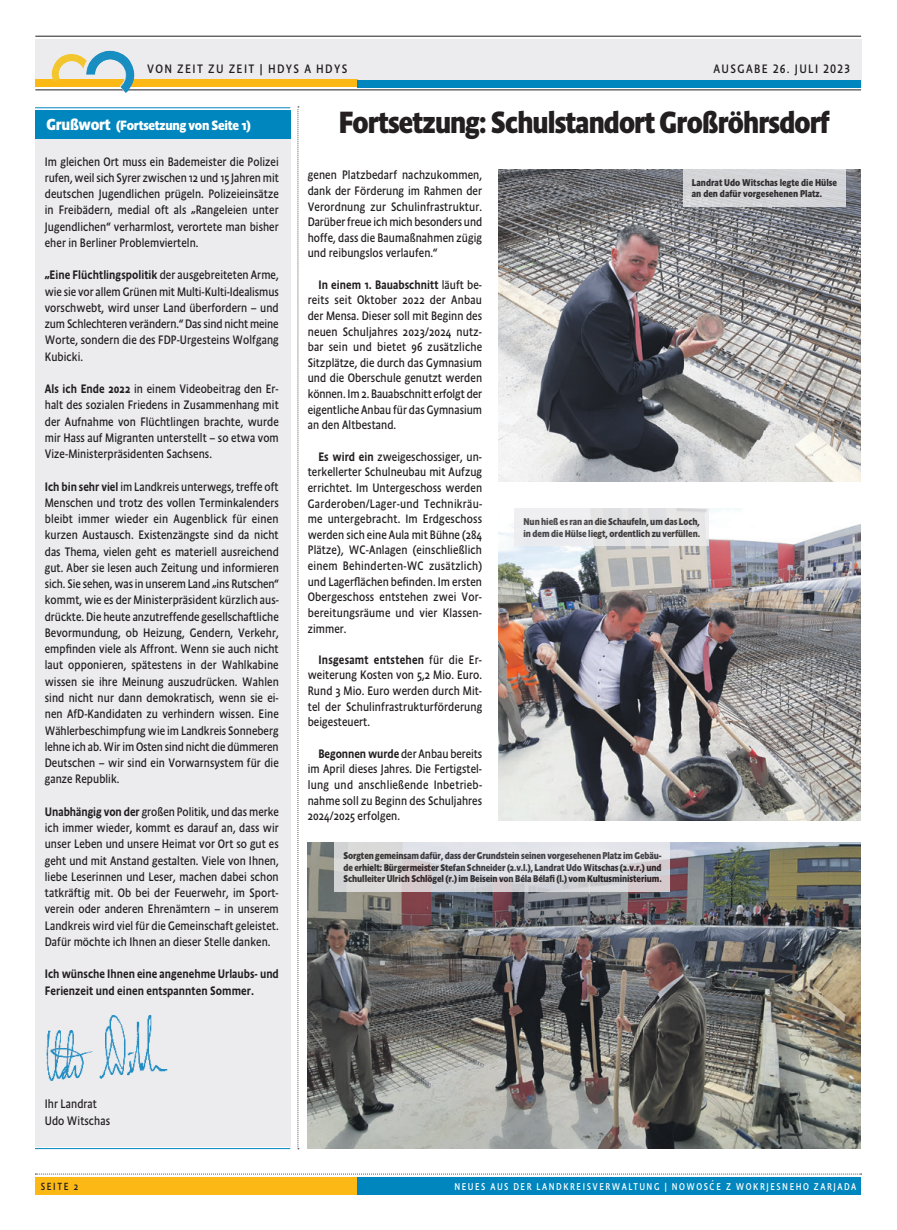
<style>
.page{position:relative;width:897px;height:1230px;background:#fff}
.page>*{position:absolute;margin:0;border:0;box-sizing:border-box;transform-origin:0 0}
.t1{font:700 31.25px "Absara Sans Head OT";letter-spacing:-.03em;color:#231f20;scale:.96 1}
.t2{font:700 13.75px "Absara Sans Head OT";letter-spacing:-.02em;color:#fff}
.t3{font:12.5px/16.2px "Absara Sans Head OT";letter-spacing:.005em;color:#231f20;text-align:justify;scale:.95 1}
.t4{font:500 12.5px/16.2px "Absara Sans Head OT";color:#231f20;scale:.95 1}
.t5{font:12.5px "Absara Sans Head OT";letter-spacing:.11em;color:#231f20}
.t6{font:10.62px "Absara Sans Head OT";letter-spacing:.16em;color:#231f20;scale:.95 1}
.t7{font:700 10px/11.2px "Absara Sans Head OT";letter-spacing:-.005em;color:#231f20;scale:.95 1}
.t8{font:10px "Absara Sans Head OT";letter-spacing:.16em;color:#fff;scale:.95 1}
.s1{font-size:16.25px}
.s2{font-weight:500}
</style>
<div class="page">
<div style="left:35px;top:1177px;width:322px;height:17px;background:#fcb814"></div>
<div style="left:357px;top:1177px;width:504px;height:18px;background:#0086be"></div>
<svg style="left:35px;top:1173px;width:826px;height:1px"></svg>
<div style="left:35px;top:39px;width:826px;height:48px;background:#ececee"></div>
<div style="left:35px;top:80px;width:322px;height:7px;background:#fcb814"></div>
<div style="left:357px;top:80px;width:504px;height:7px;background:#0086be"></div>
<hr style="left:35px;top:90px;width:826px;height:1px;background:#231f20">
<hr style="left:35px;top:36px;width:826px;height:1px;background:#231f20">
<img style="left:51px;top:51px;width:85px;height:42px">
<svg style="left:297px;top:107px;width:2px;height:1042px"></svg>
<hr style="left:35px;top:1148px;width:255px;height:1px;background:#0086be">
<div style="left:35px;top:133px;width:255px;height:1013px;background:#ececee"></div>
<div style="left:35px;top:110px;width:255px;height:28px;background:#0086be"></div>
<hr style="left:35px;top:107px;width:255px;height:1px;background:#0086be">
<img style="left:46px;top:1015px;width:122px;height:66px">
<img style="left:499px;top:169px;width:361px;height:312px">
<img style="left:499px;top:508px;width:361px;height:312px">
<img style="left:308px;top:843px;width:552px;height:305px">
<div style="left:683px;top:169px;width:162px;height:37px;background:#d4d4d8"></div>
<div style="left:514px;top:508px;width:195px;height:37px;background:#e8e7e7"></div>
<svg style="left:334px;top:842px;width:336px;height:50px;background:#dadadd"></svg>
<p class="t5" style="left:147px;top:61px;width:202px">VON ZEIT ZU ZEIT | HDYS A HDYS</p>
<p class="t5" style="left:713px;top:61px;width:138px">AUSGABE 26. JULI 2023</p>
<p class="t2" style="left:47px;top:117px;width:206px"><span class="s1">Grußwort</span> (Fortsetzung von Seite 1)</p>
<p class="t3" style="left:45px;top:153px;width:248px">Im gleichen Ort muss ein Bademeister die Polizei rufen, weil sich Syrer zwischen 12 und 15 Jahren mit deutschen Jugendlichen prügeln. Polizeieinsätze in Freibädern, medial oft als „Rangeleien unter Jugendlichen“ verharmlost, verortete man bisher eher in Berliner Problemvierteln.</p>
<p class="t3" style="left:45px;top:267px;width:248px"><span class="s2">„Eine Flüchtlingspolitik</span> der ausgebreiteten Arme, wie sie vor allem Grünen mit Multi-Kulti-Idealismus vorschwebt, wird unser Land überfordern – und zum Schlechteren verändern.“ Das sind nicht meine Worte, sondern die des FDP-Urgesteins Wolfgang Kubicki.</p>
<p class="t3" style="left:45px;top:381px;width:248px"><span class="s2">Als ich Ende 2022</span> in einem Videobeitrag den Er&shy;halt des sozialen Friedens in Zusammenhang mit der Aufnahme von Flüchtlingen brachte, wurde mir Hass auf Migranten unterstellt – so etwa vom Vize-Ministerpräsidenten Sachsens.</p>
<p class="t3" style="left:45px;top:478px;width:248px"><span class="s2">Ich bin sehr viel</span> im Landkreis unterwegs, treffe oft Menschen und trotz des vollen Terminkalenders bleibt immer wieder ein Augenblick für einen kurzen Austausch. Existenzängste sind da nicht das Thema, vielen geht es materiell ausreichend gut. Aber sie lesen auch Zeitung und informieren sich. Sie sehen, was in unserem Land „ins Rutschen“ kommt, wie es der Ministerpräsident kürzlich aus&shy;drückte. Die heute anzutreffende gesellschaftliche Bevormundung, ob Heizung, Gendern, Verkehr, empfinden viele als Affront. Wenn sie auch nicht laut opponieren, spätestens in der Wahlkabine wissen sie ihre Meinung auszudrücken. Wahlen sind nicht nur dann demokratisch, wenn sie ei&shy;nen AfD-Kandidaten zu verhindern wissen. Eine Wählerbeschimpfung wie im Landkreis Sonneberg lehne ich ab. Wir im Osten sind nicht die dümmeren Deutschen – wir sind ein Vorwarnsystem für die ganze Republik.</p>
<p class="t3" style="left:45px;top:803px;width:248px"><span class="s2">Unabhängig von der</span> großen Politik, und das merke ich immer wieder, kommt es darauf an, dass wir unser Leben und unsere Heimat vor Ort so gut es geht und mit Anstand gestalten. Viele von Ihnen, liebe Leserinnen und Leser, machen dabei schon tatkräftig mit. Ob bei der Feuerwehr, im Sport&shy;verein oder anderen Ehrenämtern – in unserem Landkreis wird viel für die Gemeinschaft geleistet.<br>Dafür möchte ich Ihnen an dieser Stelle danken.</p>
<p class="t4" style="left:45px;top:966px;width:248px">Ich wünsche Ihnen eine angenehme Urlaubs- und<br>Ferienzeit und einen entspannten Sommer.</p>
<h1 class="t1" style="left:339px;top:103px;width:513px">Fortsetzung: Schulstandort Großröhrsdorf</h1>
<p class="t3" style="left:308px;top:167px;width:185px;line-height:15.6px">genen Platzbedarf nachzukommen, dank der Förderung im Rahmen der Verordnung zur Schulinfrastruktur.<br>Darüber freue ich mich besonders und hoffe, dass die Baumaßnahmen zügig und reibungslos verlaufen.“</p>
<p class="t3" style="left:308px;top:277px;width:185px;line-height:15.6px;text-indent:11px"><span class="s2">In einem 1. Bauabschnitt</span> läuft be&shy;reits seit Oktober 2022 der Anbau der Mensa. Dieser soll mit Beginn des neuen Schuljahres 2023/2024 nutz&shy;bar sein und bietet 96 zusätzliche Sitzplätze, die durch das Gymnasium und die Oberschule genutzt werden können. Im 2. Bauabschnitt erfolgt der eigentliche Anbau für das Gymnasium an den Altbestand.</p>
<p class="t3" style="left:308px;top:448px;width:185px;line-height:15.6px;text-indent:11px"><span class="s2">Es wird ein</span> zweigeschossiger, un&shy;terkellerter Schulneubau mit Aufzug errichtet. Im Untergeschoss werden Garderoben/Lager-und Technikräu&shy;me untergebracht. Im Erdgeschoss werden sich eine Aula mit Bühne (284<br>Plätze), WC-Anlagen (einschließlich einem Behinderten-WC zusätzlich) und Lagerflächen befinden. Im ersten Obergeschoss entstehen zwei Vor&shy;bereitungsräume und vier Klassen&shy;zimmer.</p>
<p class="t3" style="left:308px;top:652px;width:185px;line-height:15.6px;text-indent:11px"><span class="s2">Insgesamt entstehen</span> für die Er&shy;weiterung Kosten von 5,2 Mio. Euro.<br>Rund 3 Mio. Euro werden durch Mit&shy;tel der Schulinfrastrukturförderung beigesteuert.</p>
<p class="t3" style="left:308px;top:745px;width:185px;line-height:15.6px;text-indent:11px"><span class="s2">Begonnen wurde</span> der Anbau bereits im April dieses Jahres. Die Fertigstel&shy;lung und anschließende Inbetrieb&shy;nahme soll zu Beginn des Schuljahres 2024/2025 erfolgen.</p>
<p class="t7" style="left:691px;top:177px;width:154px">Landrat Udo Witschas legte die Hülse an den dafür vorgesehenen Platz.</p>
<p class="t7" style="left:523px;top:516px;width:187px">Nun hieß es ran an die Schaufeln, um das Loch, in dem die Hülse liegt, ordentlich zu verfüllen.</p>
<p class="t7" style="left:343px;top:850px;width:336px;text-align:justify">Sorgten gemeinsam dafür, dass der Grundstein seinen vorgesehenen Platz im Gebäu&shy;de erhielt: Bürgermeister Stefan Schneider (2.v.l.), Landrat Udo Witschas (2.v.r.) und Schulleiter Ulrich Schlögel (r.) im Beisein von Béla Bélafi (l.) vom Kultusministerium.</p>
<p class="t3" style="left:45px;top:1096px;width:70px">Ihr Landrat<br>Udo Witschas</p>
<p class="t6" style="left:41px;top:1179px;width:41px">SEITE 2</p>
<p class="t8" style="left:454px;top:1180px;width:424px">NEUES AUS DER LANDKREISVERWALTUNG | NOWOSC´E Z WOKRJESNEHO ZARJADA</p>
</div>
